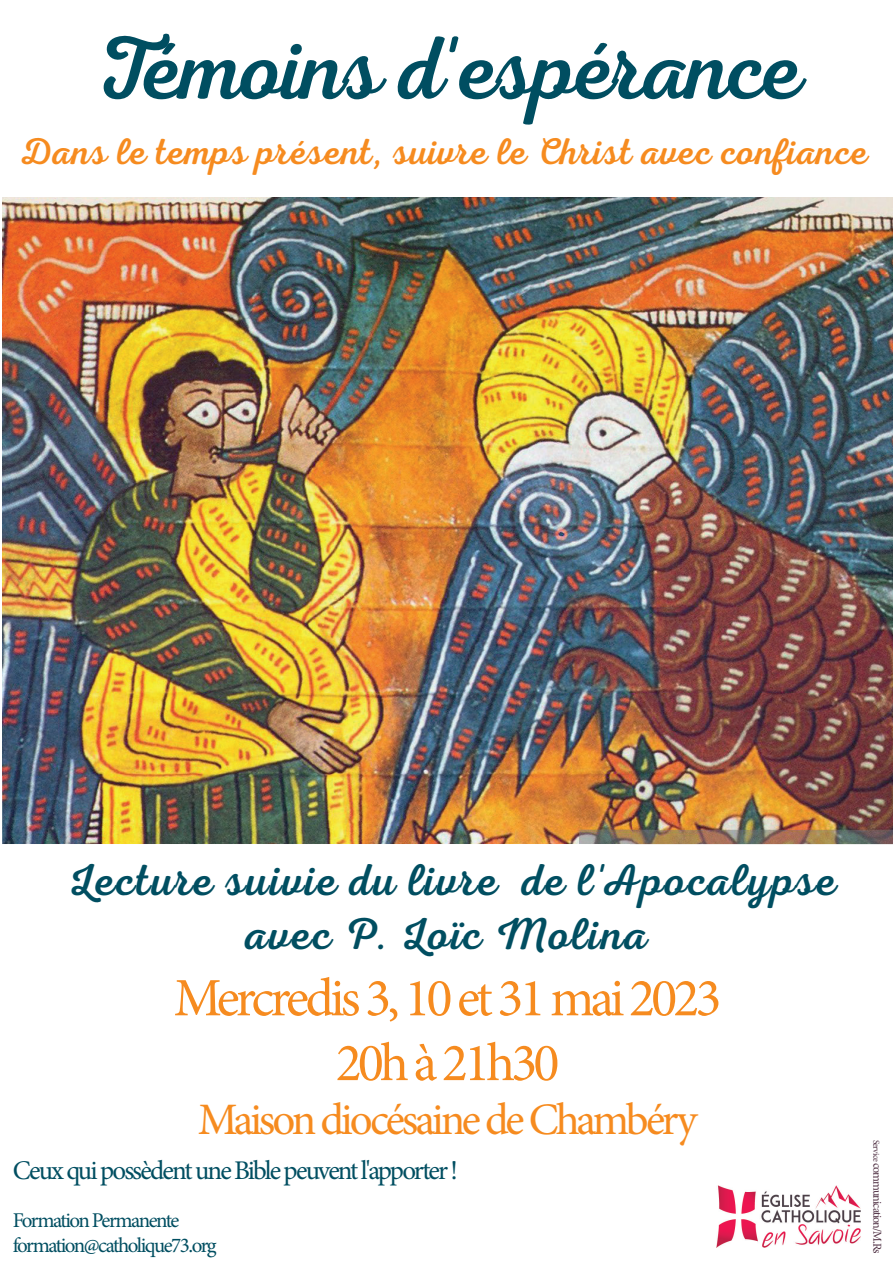
<style>
.page{position:relative;width:893px;height:1263px;background:#fff}
.page>*{position:absolute;margin:0;border:0;box-sizing:border-box;transform-origin:0 0}
.t1{font:90px "Nexa Script";letter-spacing:-.03em;color:#004e61}
.t2{font:54px/64.8px "Minion Pro";letter-spacing:-.07em;color:#f68b1f;text-align:center}
.t3{font:45px/54px "Nexa Script";letter-spacing:.025em;color:#004e61;text-align:center}
.t4{font:45px "Minion Pro";letter-spacing:-.07em;color:#f68b1f}
.t5{font:37.5px "Nexa Script";letter-spacing:.01em;color:#f68b1f}
.t6{font:27px "Minion Pro";letter-spacing:-.07em;color:#004e61}
.t7{font:21px/25.2px "Minion Pro";letter-spacing:-.075em;color:#004e61}
.t8{font:12px "Minion Pro";letter-spacing:-.07em;color:#503144}
.s1{font-size:9px}
</style>
<div class="page">
<img style="left:2px;top:198px;width:629px;height:646px">
<img style="left:631px;top:198px;width:262px;height:646px">
<img style="left:716px;top:1185px;width:145px;height:62px">
<h1 class="t1" style="left:95px;top:15px;width:709px">Témoins d'espérance</h1>
<p class="t5" style="left:19px;top:129px;width:850px">Dans le temps présent, suivre le Christ avec confiance</p>
<p class="t3" style="left:68px;top:853px;width:770px">Lecture suivie du livre de l'Apocalypse avec P. Loïc Molina</p>
<p class="t2" style="left:174px;top:966px;width:549px">Mercredis 3, 10 et 31 mai 2023<br>20h à 21h30</p>
<p class="t4" style="left:198px;top:1089px;width:501px">Maison diocésaine de Chambéry</p>
<p class="t6" style="left:13px;top:1152px;width:447px">Ceux qui possèdent une Bible peuvent l'apporter !</p>
<p class="t7" style="left:13px;top:1208px;width:205px">Formation Permanente formation@catholique73.org</p>
<p class="t8" style="left:885px;top:1139px;width:116px;rotate:90deg"><span class="s1">Service</span> communication/M.Rs</p>
</div>
